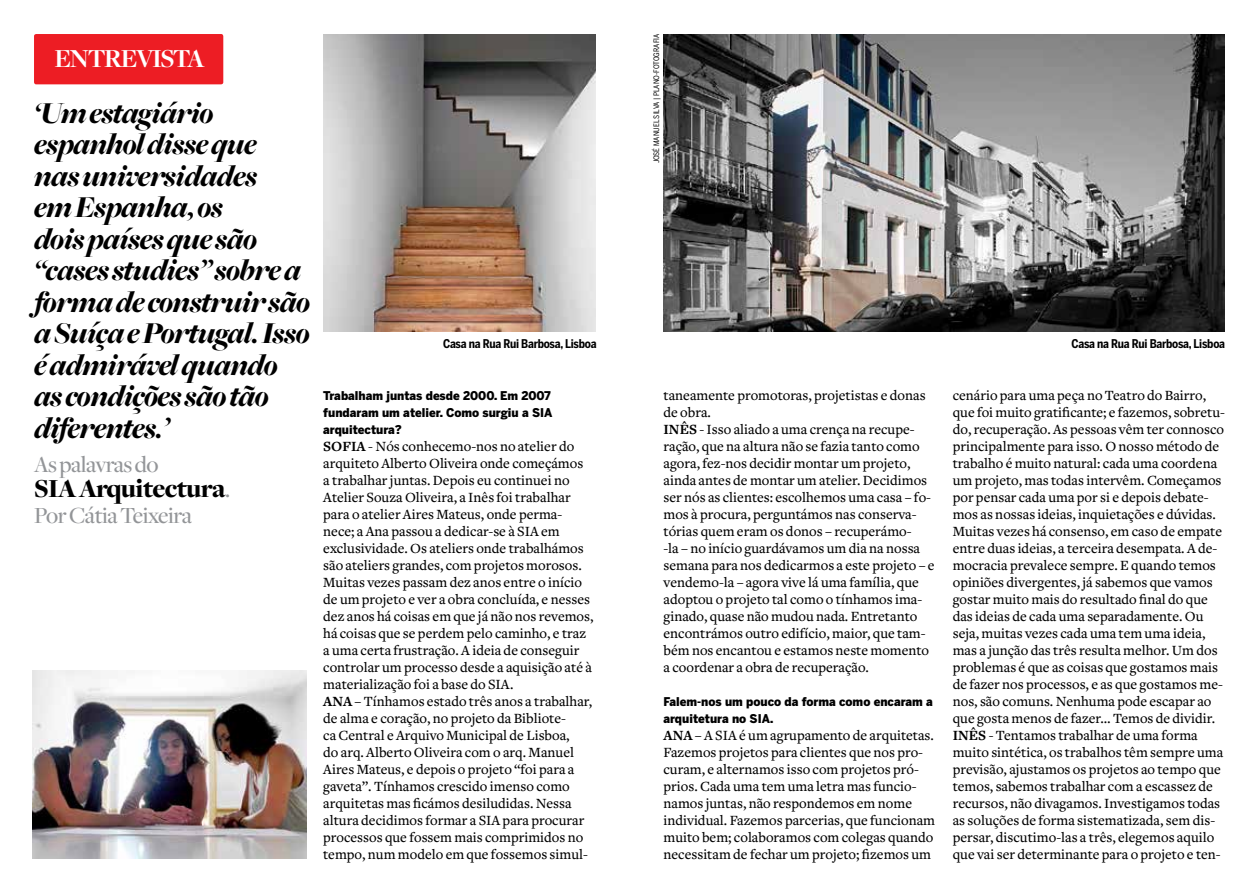
<style>
.page{position:relative;width:1259px;height:893px;background:#fff}
.page>*{position:absolute;margin:0;border:0;box-sizing:border-box;transform-origin:0 0}
.t1{font:italic 900 31.5px/31.5px "Freight Big";letter-spacing:-.02em;color:#000}
.t2{font:900 27px "Freight Disp";letter-spacing:-.025em;color:#000}
.t3{font:700 27px "Freight Disp";letter-spacing:-.05em;color:#fff}
.t4{font:500 24px "Freight Disp";letter-spacing:-.02em;color:#939598}
.t5{font:500 14.7px/17px "Freight Text";color:#000}
.t6{font:900 12px/17px "Benton Sans";color:#000;scale:.95 1}
.t7{font:700 12px "Benton Sans Cond";letter-spacing:-.02em;color:#000}
.t8{font:7.5px "Benton Sans Cond";color:#000}
.s1{font-weight:500;font-size:24px;color:#939598}
.s2{font-family:"Freight Text Bold SC";font-weight:400}
</style>
<div class="page">
<div style="left:34px;top:34px;width:189px;height:50px;background:#ed1d24;border-radius:2px"></div>
<img style="left:323px;top:34px;width:272px;height:298px">
<img style="left:663px;top:34px;width:562px;height:298px">
<img style="left:33px;top:671px;width:273px;height:188px">
<h2 class="t3" style="left:55px;top:44px;width:152px">entrevista</h2>
<h1 class="t1" style="left:34px;top:98px;width:278px">‘Um estagiário espanhol disse que nas universidades emEspanha, os<br>dois países que são “casesstudies” sobre a forma de construir são a Suíça e Portugal. Isso éadmirável quando as condições são tão diferentes.’</h1>
<h3 class="t4" style="left:34px;top:451px;width:126px">As palavras do</h3>
<h2 class="t2" style="left:34px;top:474px;width:197px">SIA Arquitectura<span class="s1">.</span></h2>
<h3 class="t4" style="left:34px;top:502px;width:159px">Por Cátia Teixeira</h3>
<p class="t8" style="left:652px;top:163px;width:131px;rotate:-90deg">José Manuel Silva | PLANO-Fotografia</p>
<p class="t7" style="left:443px;top:337px;width:155px">Casa na Rua Rui Barbosa, Lisboa</p>
<p class="t7" style="left:1071px;top:337px;width:155px">Casa na Rua Rui Barbosa, Lisboa</p>
<p class="t6" style="left:323px;top:387px;width:241px">Trabalham juntas desde 2000. Em 2007 fundaram um atelier. Como surgiu a SIA arquitectura?</p>
<p class="t5" style="left:323px;top:438px;width:272px"><span class="s2">SOFIA</span> - Nós conhecemo-nos no atelier do arquiteto Alberto Oliveira onde começámos a trabalhar juntas. Depois eu continuei no Atelier Souza Oliveira, a Inês foi trabalhar para o atelier Aires Mateus, onde perma&shy;nece; a Ana passou a dedicar-se à SIA em exclusividade. Os ateliers onde trabalhámos são ateliers grandes, com projetos morosos.<br>Muitas vezes passam dez anos entre o início de um projeto e ver a obra concluída, e nesses dez anos há coisas em que já não nos revemos, há coisas que se perdem pelo caminho, e traz a uma certa frustração. A ideia de conseguir controlar um processo desde a aquisição até à materialização foi a base do SIA.<br><span class="s2">ANA</span> – Tínhamos estado três anos a trabalhar, de alma e coração, no projeto da Bibliote-<br>ca Central e Arquivo Municipal de Lisboa,<br>do arq. Alberto Oliveira com o arq. Manuel Aires Mateus, e depois o projeto “foi para a gaveta”. Tínhamos crescido imenso como arquitetas mas ficámos desiludidas. Nessa altura decidimos formar a SIA para procurar processos que fossem mais comprimidos no tempo, num modelo em que fossemos simul-</p>
<p class="t5" style="left:663px;top:387px;width:273px">taneamente promotoras, projetistas e donas de obra.<br><span class="s2">INÊS</span> - Isso aliado a uma crença na recupe&shy;ração, que na altura não se fazia tanto como agora, fez-nos decidir montar um projeto, ainda antes de montar um atelier. Decidimos ser nós as clientes: escolhemos uma casa – fo&shy;mos à procura, perguntámos nas conserva&shy;tórias quem eram os donos – recuperámo-<br>-la – no início guardávamos um dia na nossa semana para nos dedicarmos a este projeto – e vendemo-la – agora vive lá uma família, que adoptou o projeto tal como o tínhamos ima&shy;ginado, quase não mudou nada. Entretanto encontrámos outro edifício, maior, que tam&shy;bém nos encantou e estamos neste momento a coordenar a obra de recuperação.</p>
<p class="t6" style="left:663px;top:693px;width:285px">Falem-nos um pouco da forma como encaram a arquitetura no SIA.</p>
<p class="t5" style="left:663px;top:727px;width:273px"><span class="s2">ANA</span> – A SIA é um agrupamento de arquitetas.<br>Fazemos projetos para clientes que nos pro&shy;curam, e alternamos isso com projetos pró&shy;prios. Cada uma tem uma letra mas funcio&shy;namos juntas, não respondemos em nome individual. Fazemos parcerias, que funcionam muito bem; colaboramos com colegas quando necessitam de fechar um projeto; fizemos um</p>
<p class="t5" style="left:952px;top:387px;width:274px">cenário para uma peça no Teatro do Bairro, que foi muito gratificante; e fazemos, sobretu&shy;do, recuperação. As pessoas vêm ter connosco principalmente para isso. O nosso método de trabalho é muito natural: cada uma coordena um projeto, mas todas intervêm. Começamos por pensar cada uma por si e depois debate&shy;mos as nossas ideias, inquietações e dúvidas.<br>Muitas vezes há consenso, em caso de empate entre duas ideias, a terceira desempata. A de&shy;mocracia prevalece sempre. E quando temos opiniões divergentes, já sabemos que vamos gostar muito mais do resultado final do que das ideias de cada uma separadamente. Ou seja, muitas vezes cada uma tem uma ideia, mas a junção das três resulta melhor. Um dos problemas é que as coisas que gostamos mais de fazer nos processos, e as que gostamos me&shy;nos, são comuns. Nenhuma pode escapar ao que gosta menos de fazer… Temos de dividir.<br><span class="s2">INÊS</span> - Tentamos trabalhar de uma forma muito sintética, os trabalhos têm sempre uma previsão, ajustamos os projetos ao tempo que temos, sabemos trabalhar com a escassez de recursos, não divagamos. Investigamos todas as soluções de forma sistematizada, sem dis&shy;persar, discutimo-las a três, elegemos aquilo que vai ser determinante para o projeto e ten-</p>
</div>
